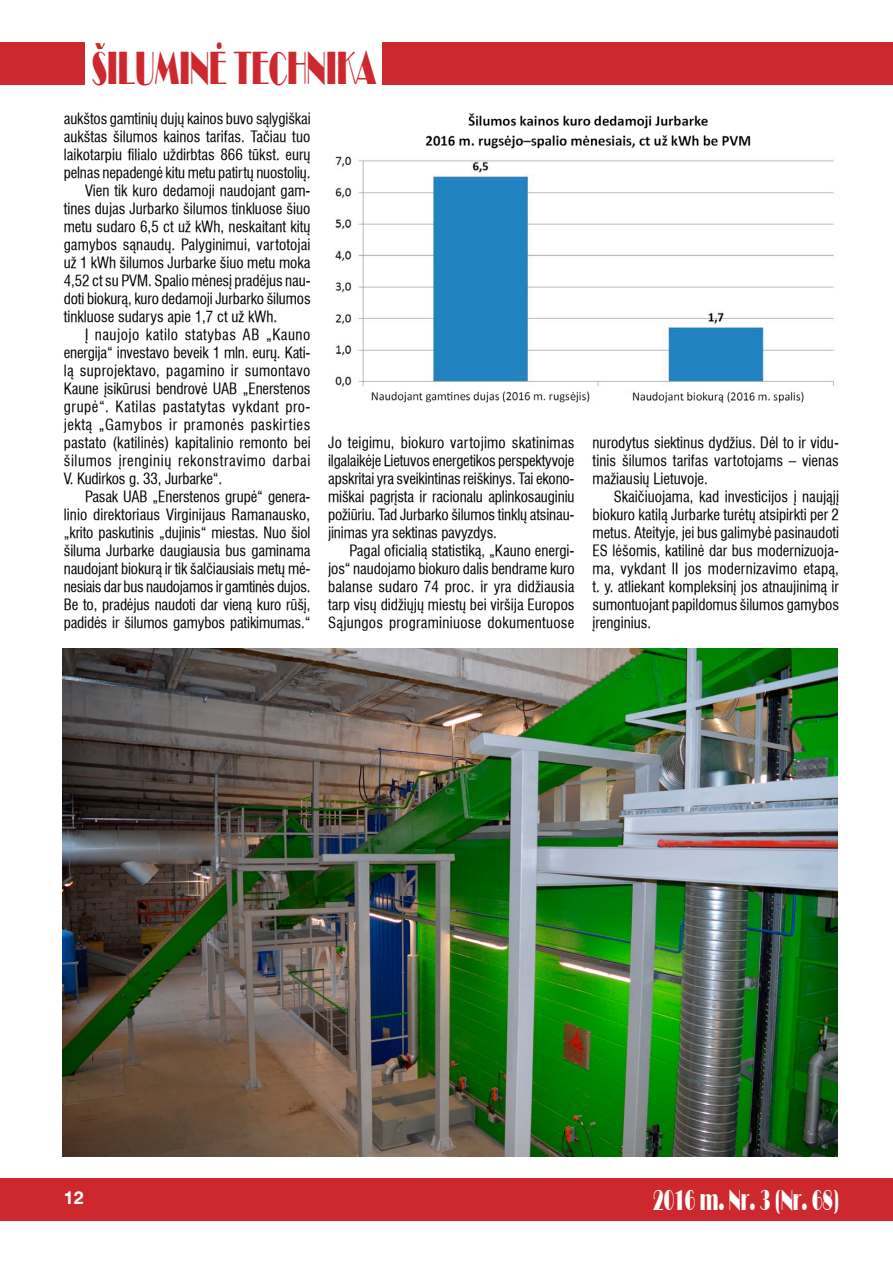
<style>
.page{position:relative;width:893px;height:1263px;background:#fff}
.page>*{position:absolute;margin:0;border:0;box-sizing:border-box;transform-origin:0 0}
.t1{font:48px "Broadway Normal";color:#cd282d;scale:.54 1}
.t2{font:30px "Broadway Normal";color:#fff;scale:.54 1}
.t3{font:700 18px "Helvetica LT";color:#fff}
.t4{font:condensed 15px/18px "Helvetica LT";color:#000;text-align:justify}
.t5{font:condensed 15px "Helvetica LT";letter-spacing:.03em;color:#000}
.t6{font:condensed 15px "Helvetica LT";letter-spacing:-.02em;color:#000}
.t7{font:condensed 15px "Helvetica LT";letter-spacing:.04em;color:#000}
.t8{font:condensed 15px "Helvetica LT";letter-spacing:.02em;color:#000}
.t9{font:condensed 15px "Helvetica LT";letter-spacing:.035em;color:#000}
</style>
<div class="page">
<div style="left:383px;top:43px;width:510px;height:42px;background:#cd282d"></div>
<div style="left:0;top:1178px;width:893px;height:42px;background:#cd282d"></div>
<div style="left:0;top:43px;width:85px;height:42px;background:#cd282d"></div>
<img style="left:63px;top:648px;width:774px;height:509px">
<img style="left:335px;top:113px;width:499px;height:290px">
<h1 class="t1" style="left:92px;top:40px;width:528px">ÐILUMINË TECHNIKA</h1>
<p class="t4" style="left:64px;top:110px;width:248px">aukštos gamtinių dujų kainos buvo sąlygiškai</p>
<p class="t4" style="left:64px;top:128px;width:248px">aukštas šilumos kainos tarifas. Tačiau tuo</p>
<p class="t4" style="left:64px;top:146px;width:248px">laikotarpiu filialo uždirbtas 866 tūkst. eurų</p>
<p class="t4" style="left:64px;top:164px;width:248px">pelnas nepadengė kitu metu patirtų nuostolių.</p>
<p class="t4" style="left:85px;top:182px;width:227px">Vien tik kuro dedamoji naudojant gam-</p>
<p class="t4" style="left:64px;top:200px;width:248px">tines dujas Jurbarko šilumos tinkluose šiuo</p>
<p class="t4" style="left:64px;top:218px;width:248px">metu sudaro 6,5 ct už kWh, neskaitant kitų</p>
<p class="t4" style="left:64px;top:236px;width:248px">gamybos sąnaudų. Palyginimui, vartotojai</p>
<p class="t4" style="left:64px;top:254px;width:248px">už 1 kWh šilumos Jurbarke šiuo metu moka</p>
<p class="t4" style="left:64px;top:272px;width:248px">4,52 ct su PVM. Spalio mėnesį pradėjus nau-</p>
<p class="t4" style="left:64px;top:290px;width:248px">doti biokurą, kuro dedamoji Jurbarko šilumos</p>
<p class="t4" style="left:64px;top:308px;width:215px">tinkluose sudarys apie 1,7 ct už kWh.</p>
<p class="t5" style="left:85px;top:325px;width:227px">Į naujojo katilo statybas AB „Kauno</p>
<p class="t4" style="left:64px;top:344px;width:247px">energija“ investavo beveik 1 mln. eurų. Kati-</p>
<p class="t8" style="left:64px;top:361px;width:248px">lą suprojektavo, pagamino ir sumontavo</p>
<p class="t4" style="left:64px;top:380px;width:248px">Kaune įsikūrusi bendrovė UAB „Enerstenos</p>
<p class="t5" style="left:64px;top:397px;width:248px">grupė“. Katilas pastatytas vykdant pro-</p>
<p class="t9" style="left:64px;top:415px;width:248px">jektą „Gamybos ir pramonės paskirties</p>
<p class="t4" style="left:64px;top:434px;width:248px">pastato (katilinės) kapitalinio remonto bei</p>
<p class="t7" style="left:64px;top:451px;width:248px">šilumos įrenginių rekonstravimo darbai</p>
<p class="t4" style="left:64px;top:470px;width:160px">V. Kudirkos g. 33, Jurbarke“.</p>
<p class="t4" style="left:85px;top:488px;width:227px">Pasak UAB „Enerstenos grupė“ genera-</p>
<p class="t4" style="left:64px;top:506px;width:248px">linio direktoriaus Virginijaus Ramanausko,</p>
<p class="t4" style="left:64px;top:524px;width:248px">„krito paskutinis „dujinis“ miestas. Nuo šiol</p>
<p class="t4" style="left:64px;top:542px;width:248px">šiluma Jurbarke daugiausia bus gaminama</p>
<p class="t4" style="left:64px;top:560px;width:248px">naudojant biokurą ir tik šalčiausiais metų mė-</p>
<p class="t6" style="left:64px;top:577px;width:248px">nesiais dar bus naudojamos ir gamtinės dujos.</p>
<p class="t4" style="left:64px;top:596px;width:248px">Be to, pradėjus naudoti dar vieną kuro rūšį,</p>
<p class="t4" style="left:64px;top:614px;width:248px">padidės ir šilumos gamybos patikimumas.“</p>
<p class="t4" style="left:328px;top:434px;width:248px">Jo teigimu, biokuro vartojimo skatinimas ilgalaikėje Lietuvos energetikos perspektyvoje apskritai yra sveikintinas reiškinys. Tai ekono&shy;miškai pagrįsta ir racionalu aplinkosauginiu požiūriu. Tad Jurbarko šilumos tinklų atsinau&shy;jinimas yra sektinas pavyzdys.</p>
<p class="t4" style="left:328px;top:542px;width:248px;text-indent:21px">Pagal oficialią statistiką, „Kauno energi&shy;jos“ naudojamo biokuro dalis bendrame kuro balanse sudaro 74 proc. ir yra didžiausia tarp visų didžiųjų miestų bei viršija Europos Sąjungos programiniuose dokumentuose</p>
<p class="t4" style="left:593px;top:434px;width:248px">nurodytus siektinus dydžius. Dėl to ir vidu&shy;tinis šilumos tarifas vartotojams – vienas mažiausių Lietuvoje.</p>
<p class="t4" style="left:593px;top:488px;width:248px;text-indent:21px">Skaičiuojama, kad investicijos į naująjį biokuro katilą Jurbarke turėtų atsipirkti per 2 metus. Ateityje, jei bus galimybė pasinaudoti ES lėšomis, katilinė dar bus modernizuoja&shy;ma, vykdant II jos modernizavimo etapą, t. y. atliekant kompleksinį jos atnaujinimą ir sumontuojant papildomus šilumos gamybos įrenginius.</p>
<p class="t3" style="left:64px;top:1187px;width:22px">12</p>
<h2 class="t2" style="left:653px;top:1182px;width:345px">2016 m. Nr. 3 (Nr. 68)</h2>
</div>
